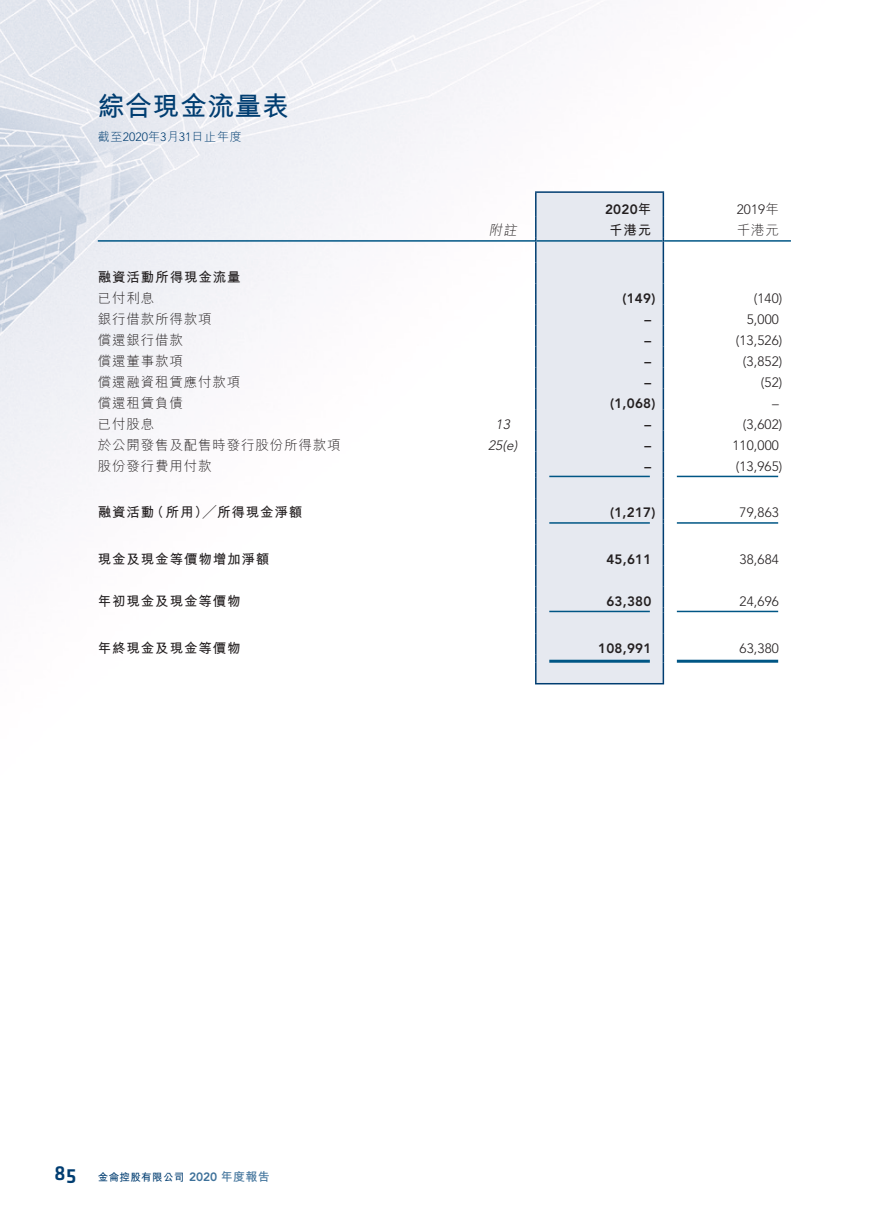
<style>
.page{position:relative;width:893px;height:1212px;background:#fff}
.page>*{position:absolute;margin:0;border:0;box-sizing:border-box;transform-origin:0 0}
.t1{font:700 27px "M Hei HK";letter-spacing:.015em;color:#003d71}
.t2{font:21px "Klavika Medium OSF";color:#003d71}
.Body_Text{font:300 13.5px "Avenir LT Std";letter-spacing:.01em;color:#231f20}
.Body_Text-2{font:300 13.5px "M Hei HK";letter-spacing:.06em;color:#231f20}
.Body_Text-3{font:700 13.5px "M Hei HK";letter-spacing:.065em;color:#231f20}
.Body_Text-4{font:800 13.5px "Avenir LT Std";letter-spacing:.015em;color:#231f20}
.Body_Text-5{font:italic 300 13.5px "Avenir LT Std";color:#231f20}
.Body_Text-6{font:italic 300 13.5px "M Hei HK";color:#231f20}
.t3{font:300 12px "M Hei HK";letter-spacing:.06em;color:#003d71}
.t4{font:800 12px "Avenir LT Std";color:#3e719a}
.t5{font:700 10.5px "M Hei HK";letter-spacing:.035em;color:#003d71}
.s1{font-family:"Avenir LT Std"}
.s2{font-family:"M Hei HK";font-weight:700}
.s3{font-family:"M Hei HK"}
</style>
<div class="page">
<img style="left:0;top:0;width:779px;height:685px">
<div style="left:536px;top:193px;width:127px;height:490px;background:#e6e9f0"></div>
<hr style="left:535px;top:191px;width:129px;height:2px;background:#003d71">
<svg style="left:535px;top:193px;width:1px;height:490px"></svg>
<svg style="left:663px;top:193px;width:1px;height:490px"></svg>
<hr style="left:535px;top:683px;width:129px;height:1px;background:#003d71">
<hr style="left:98px;top:240px;width:374px;height:2px;background:#005685">
<hr style="left:472px;top:240px;width:63px;height:2px;background:#005685">
<hr style="left:536px;top:240px;width:127px;height:2px;background:#005685">
<hr style="left:664px;top:240px;width:127px;height:2px;background:#005685">
<hr style="left:549px;top:476px;width:101px;height:1px;background:#005685">
<hr style="left:677px;top:476px;width:101px;height:1px;background:#005685">
<hr style="left:549px;top:522px;width:101px;height:2px;background:#005685">
<hr style="left:677px;top:522px;width:101px;height:2px;background:#005685">
<hr style="left:549px;top:611px;width:101px;height:1px;background:#005685">
<hr style="left:677px;top:611px;width:101px;height:1px;background:#005685">
<hr style="left:549px;top:660px;width:101px;height:3px;background:#005685">
<hr style="left:677px;top:660px;width:101px;height:3px;background:#005685">
<p class="t1" style="left:98px;top:87px;width:193px">綜合現金流量表</p>
<p class="t3" style="left:98px;top:130px;width:145px">截至<span class="s1">2020</span>年月<span class="s1">3 31</span>日止年度</p>
<p class="Body_Text-4" style="left:605px;top:202px;width:48px">2020<span class="s2">年</span></p>
<p class="Body_Text" style="left:737px;top:202px;width:44px">2019<span class="s3">年</span></p>
<p class="Body_Text-6" style="left:489px;top:224px;width:32px">附註</p>
<p class="Body_Text-3" style="left:609px;top:221px;width:44px">千港元</p>
<p class="Body_Text-2" style="left:737px;top:224px;width:44px">千港元</p>
<p class="Body_Text-3" style="left:98px;top:267px;width:144px">融資活動所得現金流量</p>
<p class="Body_Text-2" style="left:98px;top:291px;width:58px">已付利息</p>
<p class="Body_Text-4" style="left:623px;top:290px;width:34px">)149(</p>
<p class="Body_Text" style="left:754px;top:290px;width:30px">)140(</p>
<p class="Body_Text-2" style="left:98px;top:312px;width:115px">銀行借款所得款項</p>
<p class="Body_Text-4" style="left:645px;top:311px;width:8px">–</p>
<p class="Body_Text" style="left:747px;top:311px;width:34px">5,000</p>
<p class="Body_Text-2" style="left:98px;top:333px;width:87px">償還銀行借款</p>
<p class="Body_Text-4" style="left:645px;top:332px;width:8px">–</p>
<p class="Body_Text" style="left:736px;top:332px;width:48px">)13,526(</p>
<p class="Body_Text-2" style="left:98px;top:354px;width:87px">償還董事款項</p>
<p class="Body_Text-4" style="left:645px;top:353px;width:8px">–</p>
<p class="Body_Text" style="left:743px;top:353px;width:41px">)3,852(</p>
<p class="Body_Text-2" style="left:98px;top:375px;width:144px">償還融資租賃應付款項</p>
<p class="Body_Text-4" style="left:645px;top:374px;width:8px">–</p>
<p class="Body_Text" style="left:761px;top:374px;width:23px">)52(</p>
<p class="Body_Text-2" style="left:98px;top:396px;width:87px">償還租賃負債</p>
<p class="Body_Text-4" style="left:610px;top:395px;width:47px">)1,068(</p>
<p class="Body_Text" style="left:772px;top:395px;width:8px">–</p>
<p class="Body_Text-2" style="left:98px;top:417px;width:58px">已付股息</p>
<p class="Body_Text-5" style="left:495px;top:416px;width:19px">13</p>
<p class="Body_Text-4" style="left:645px;top:416px;width:8px">–</p>
<p class="Body_Text" style="left:743px;top:416px;width:41px">)3,602(</p>
<p class="Body_Text-2" style="left:98px;top:438px;width:244px">於公開發售及配售時發行股份所得款項</p>
<p class="Body_Text-5" style="left:502px;top:437px;width:19px">(e(</p>
<p class="Body_Text-5" style="left:488px;top:437px;width:19px">25</p>
<p class="Body_Text-4" style="left:645px;top:437px;width:8px">–</p>
<p class="Body_Text" style="left:732px;top:437px;width:48px">110,000</p>
<p class="Body_Text-2" style="left:98px;top:459px;width:115px">股份發行費用付款</p>
<p class="Body_Text-4" style="left:645px;top:458px;width:8px">–</p>
<p class="Body_Text" style="left:736px;top:458px;width:48px">)13,965(</p>
<p class="Body_Text-3" style="left:151px;top:503px;width:153px">（所用）╱所得現金淨額</p>
<p class="Body_Text-3" style="left:98px;top:503px;width:58px">融資活動</p>
<p class="Body_Text-4" style="left:610px;top:505px;width:47px">)1,217(</p>
<p class="Body_Text" style="left:740px;top:505px;width:41px">79,863</p>
<p class="Body_Text-3" style="left:98px;top:549px;width:173px">現金及現金等價物增加淨額</p>
<p class="Body_Text-4" style="left:606px;top:551px;width:46px">45,611</p>
<p class="Body_Text" style="left:740px;top:551px;width:41px">38,684</p>
<p class="Body_Text-3" style="left:98px;top:591px;width:144px">年初現金及現金等價物</p>
<p class="Body_Text-4" style="left:606px;top:593px;width:46px">63,380</p>
<p class="Body_Text" style="left:740px;top:593px;width:41px">24,696</p>
<p class="Body_Text-3" style="left:98px;top:638px;width:144px">年終現金及現金等價物</p>
<p class="Body_Text-4" style="left:598px;top:640px;width:55px">108,991</p>
<p class="Body_Text" style="left:740px;top:640px;width:41px">63,380</p>
<p class="t2" style="left:54px;top:1162px;width:24px">85</p>
<p class="t4" style="left:189px;top:1169px;width:82px">2020 <span class="s2">年度報告</span></p>
<p class="t5" style="left:98px;top:1169px;width:88px">金侖控股有限公司</p>
</div>
